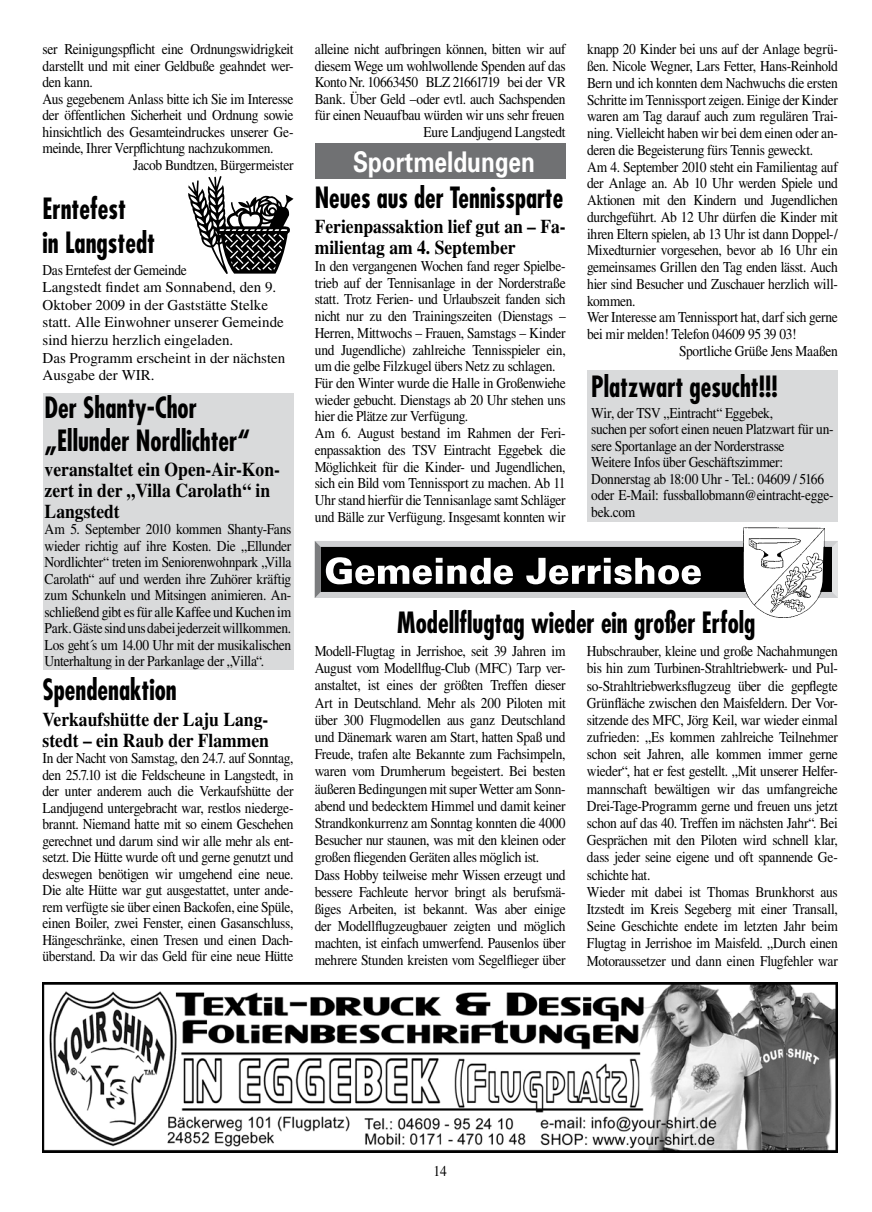
<style>
.page{position:relative;width:872px;height:1212px;background:#fff}
.page>*{position:absolute;margin:0;border:0;box-sizing:border-box;transform-origin:0 0}
.t1{font:700 condensed 28.5px/33.9px "Futura";color:#000;scale:.9 1}
.t2{font:700 condensed 28.5px "Futura";color:#000;scale:.89 1}
.t3{font:700 28.5px "Univers";color:#fff;scale:.79 1}
.t4{font:700 19.5px/21px "Times";color:#000;scale:.9 1}
.t5{font:15px/17.2px "Times";letter-spacing:-.025em;color:#000;scale:.9 1}
.t6{font:15px/17.5px "Times";color:#000;scale:.9 1}
</style>
<div class="page">
<div style="left:315px;top:143px;width:251px;height:35px;background:#707173"></div>
<svg style="left:188px;top:176px;width:105px;height:98px"></svg>
<div style="left:43px;top:393px;width:250px;height:276px;background:#d9dadb"></div>
<img style="left:43px;top:982px;width:795px;height:170px">
<div style="left:587px;top:370px;width:251px;height:151px;background:#d9dadb"></div>
<div style="left:318px;top:544px;width:517px;height:51px;background:#000"></div>
<div style="left:315px;top:541px;width:523px;height:57px;border:6px solid #cfd0d2"></div>
<svg style="left:832px;top:541px;width:6px;height:57px"></svg>
<svg style="left:315px;top:541px;width:198px;height:57px"></svg>
<svg style="left:526px;top:558px;width:175px;height:26px"></svg>
<img style="left:742px;top:527px;width:83px;height:91px">
<p class="t5" style="left:43px;top:41px;width:280px">ser Reinigungspflicht eine Ordnungswidrigkeit</p>
<p class="t5" style="left:43px;top:57px;width:280px">darstellt und mit einer Geldbuße geahndet wer-</p>
<p class="t5" style="left:43px;top:74px;width:58px">den kann.</p>
<p class="t5" style="left:43px;top:90px;width:280px">Aus gegebenem Anlass bitte ich Sie im Interesse</p>
<p class="t5" style="left:43px;top:107px;width:280px">der öffentlichen Sicherheit und Ordnung sowie</p>
<p class="t5" style="left:43px;top:123px;width:280px">hinsichtlich des Gesamteindruckes unserer Ge-</p>
<p class="t5" style="left:43px;top:140px;width:258px">meinde, Ihrer Verpflichtung nachzukommen.</p>
<p class="t5" style="left:133px;top:156px;width:180px">Jacob Bundtzen, Bürgermeister</p>
<h1 class="t1" style="left:43px;top:191px;width:126px">Erntefest<br>in Langstedt</h1>
<p class="t6" style="left:43px;top:261px;width:271px">Das Erntefest der Gemeinde<br>Langstedt findet am Sonnabend, den 9.<br>Oktober 2009 in der Gaststätte Stelke statt. Alle Einwohner unserer Gemeinde sind hierzu herzlich eingeladen.<br>Das Programm erscheint in der nächsten Ausgabe der WIR.</p>
<h1 class="t1" style="left:45px;top:391px;width:229px;line-height:32.7px">Der Shanty-Chor „Ellunder Nordlichter“</h1>
<h2 class="t4" style="left:45px;top:458px;width:263px">veranstaltet ein Open-Air-Kon&shy;zert in der „Villa Carolath“ in<br>Langstedt</h2>
<p class="t5" style="left:45px;top:521px;width:276px;line-height:16.5px;text-align:justify">Am 5. September 2010 kommen Shanty-Fans wieder richtig auf ihre Kosten. Die „Ellunder Nordlichter“ treten im Seniorenwohnpark „Villa Carolath“ auf und werden ihre Zuhörer kräftig zum Schunkeln und Mitsingen animieren. An&shy;schließend gibt es für alle Kaffee und Kuchen im Park. Gäste sind uns dabei jederzeit willkommen.<br>Los geht´s um 14.00 Uhr mit der musikalischen Unterhaltung in der Parkanlage der „Villa“.</p>
<h1 class="t1" style="left:43px;top:672px;width:151px">Spendenaktion</h1>
<h2 class="t4" style="left:43px;top:708px;width:253px">Verkaufshütte der Laju Lang&shy;stedt – ein Raub der Flammen</h2>
<p class="t5" style="left:43px;top:750px;width:280px;line-height:16.5px;text-align:justify">In der Nacht von Samstag, den 24.7. auf Sonntag, den 25.7.10 ist die Feldscheune in Langstedt, in der unter anderem auch die Verkaufshütte der Landjugend untergebracht war, restlos niederge&shy;brannt. Niemand hatte mit so einem Geschehen gerechnet und darum sind wir alle mehr als ent&shy;setzt. Die Hütte wurde oft und gerne genutzt und deswegen benötigen wir umgehend eine neue.<br>Die alte Hütte war gut ausgestattet, unter ande&shy;rem verfügte sie über einen Backofen, eine Spüle, einen Boiler, zwei Fenster, einen Gasanschluss, Hängeschränke, einen Tresen und einen Dach&shy;überstand. Da wir das Geld für eine neue Hütte</p>
<p class="t5" style="left:315px;top:41px;width:280px;line-height:16.5px;text-align:right">alleine nicht aufbringen können, bitten wir auf diesem Wege um wohlwollende Spenden auf das Konto Nr. 10663450 BLZ 21661719 bei der VR Bank. Über Geld –oder evtl. auch Sachspenden für einen Neuaufbau würden wir uns sehr freuen Eure Landjugend Langstedt</p>
<h1 class="t3" style="left:353px;top:144px;width:232px">Sportmeldungen</h1>
<h1 class="t2" style="left:315px;top:179px;width:281px">Neues aus der Tennissparte</h1>
<h2 class="t4" style="left:315px;top:216px;width:280px">Ferienpassaktion lief gut an – Fa&shy;milientag am 4. September</h2>
<p class="t5" style="left:315px;top:258px;width:280px;line-height:16.6px">In den vergangenen Wochen fand reger Spielbe&shy;trieb auf der Tennisanlage in der Norderstraße statt. Trotz Ferien- und Urlaubszeit fanden sich nicht nur zu den Trainingszeiten (Dienstags – Herren, Mittwochs – Frauen, Samstags – Kinder und Jugendliche) zahlreiche Tennisspieler ein, um die gelbe Filzkugel übers Netz zu schlagen.<br>Für den Winter wurde die Halle in Großenwiehe wieder gebucht. Dienstags ab 20 Uhr stehen uns hier die Plätze zur Verfügung.<br>Am 6. August bestand im Rahmen der Feri&shy;enpassaktion des TSV Eintracht Eggebek die Möglichkeit für die Kinder- und Jugendlichen, sich ein Bild vom Tennissport zu machen. Ab 11<br>Uhr stand hierfür die Tennisanlage samt Schläger und Bälle zur Verfügung. Insgesamt konnten wir</p>
<p class="t5" style="left:587px;top:41px;width:280px">knapp 20 Kinder bei uns auf der Anlage begrü-</p>
<p class="t5" style="left:587px;top:57px;width:280px">ßen. Nicole Wegner, Lars Fetter, Hans-Reinhold</p>
<p class="t5" style="left:587px;top:74px;width:280px">Bern und ich konnten dem Nachwuchs die ersten</p>
<p class="t5" style="left:587px;top:91px;width:280px">Schritte im Tennissport zeigen. Einige der Kinder</p>
<p class="t5" style="left:587px;top:108px;width:280px">waren am Tag darauf auch zum regulären Trai-</p>
<p class="t5" style="left:587px;top:124px;width:280px">ning. Vielleicht haben wir bei dem einen oder an-</p>
<p class="t5" style="left:587px;top:141px;width:253px">deren die Begeisterung fürs Tennis geweckt.</p>
<p class="t5" style="left:587px;top:158px;width:280px">Am 4. September 2010 steht ein Familientag auf</p>
<p class="t5" style="left:587px;top:175px;width:280px">der Anlage an. Ab 10 Uhr werden Spiele und</p>
<p class="t5" style="left:587px;top:191px;width:280px">Aktionen mit den Kindern und Jugendlichen</p>
<p class="t5" style="left:587px;top:208px;width:280px">durchgeführt. Ab 12 Uhr dürfen die Kinder mit</p>
<p class="t5" style="left:587px;top:225px;width:280px">ihren Eltern spielen, ab 13 Uhr ist dann Doppel-/</p>
<p class="t5" style="left:587px;top:242px;width:280px">Mixedturnier vorgesehen, bevor ab 16 Uhr ein</p>
<p class="t5" style="left:587px;top:258px;width:280px">gemeinsames Grillen den Tag enden lässt. Auch</p>
<p class="t5" style="left:587px;top:275px;width:280px">hier sind Besucher und Zuschauer herzlich will-</p>
<p class="t5" style="left:587px;top:292px;width:55px">kommen.</p>
<p class="t5" style="left:587px;top:309px;width:280px">Wer Interesse am Tennissport hat, darf sich gerne</p>
<p class="t5" style="left:587px;top:325px;width:234px">bei mir melden! Telefon 04609 95 39 03!</p>
<p class="t5" style="left:679px;top:342px;width:178px">Sportliche Grüße Jens Maaßen</p>
<h1 class="t1" style="left:591px;top:369px;width:209px">Platzwart gesucht!!!</h1>
<p class="t5" style="left:591px;top:404px;width:271px;line-height:16.5px">Wir, der TSV „Eintracht“ Eggebek,<br>suchen per sofort einen neuen Platzwart für un&shy;sere Sportanlage an der Norderstrasse<br>Weitere Infos über Geschäftszimmer:<br>Donnerstag ab 18:00 Uhr - Tel.: 04609 / 5166 oder E-Mail: fussballobmann@eintracht-egge&shy;bek.com</p>
<h1 class="t1" style="left:397px;top:605px;width:399px">Modellflugtag wieder ein großer Erfolg</h1>
<p class="t5" style="left:315px;top:642px;width:280px">Modell-Flugtag in Jerrishoe, seit 39 Jahren im August vom Modellflug-Club (MFC) Tarp ver&shy;anstaltet, ist eines der größten Treffen dieser Art in Deutschland. Mehr als 200 Piloten mit über 300 Flugmodellen aus ganz Deutschland und Dänemark waren am Start, hatten Spaß und Freude, trafen alte Bekannte zum Fachsimpeln, waren vom Drumherum begeistert. Bei besten äußeren Bedingungen mit super Wetter am Sonn&shy;abend und bedecktem Himmel und damit keiner Strandkonkurrenz am Sonntag konnten die 4000<br>Besucher nur staunen, was mit den kleinen oder großen fliegenden Geräten alles möglich ist.<br>Dass Hobby teilweise mehr Wissen erzeugt und bessere Fachleute hervor bringt als berufsmä&shy;ßiges Arbeiten, ist bekannt. Was aber einige der Modellflugzeugbauer zeigten und möglich machten, ist einfach umwerfend. Pausenlos über mehrere Stunden kreisten vom Segelflieger über</p>
<p class="t5" style="left:587px;top:642px;width:280px">Hubschrauber, kleine und große Nachahmungen bis hin zum Turbinen-Strahltriebwerk- und Pul&shy;so-Strahltriebwerksflugzeug über die gepflegte Grünfläche zwischen den Maisfeldern. Der Vor&shy;sitzende des MFC, Jörg Keil, war wieder einmal zufrieden: „Es kommen zahlreiche Teilnehmer schon seit Jahren, alle kommen immer gerne wieder“, hat er fest gestellt. „Mit unserer Helfer&shy;mannschaft bewältigen wir das umfangreiche Drei-Tage-Programm gerne und freuen uns jetzt schon auf das 40. Treffen im nächsten Jahr“. Bei Gesprächen mit den Piloten wird schnell klar, dass jeder seine eigene und oft spannende Ge&shy;schichte hat.<br>Wieder mit dabei ist Thomas Brunkhorst aus Itzstedt im Kreis Segeberg mit einer Transall, Seine Geschichte endete im letzten Jahr beim Flugtag in Jerrishoe im Maisfeld. „Durch einen Motoraussetzer und dann einen Flugfehler war</p>
<p class="t5" style="left:433px;top:1162px;width:16px">14</p>
</div>
